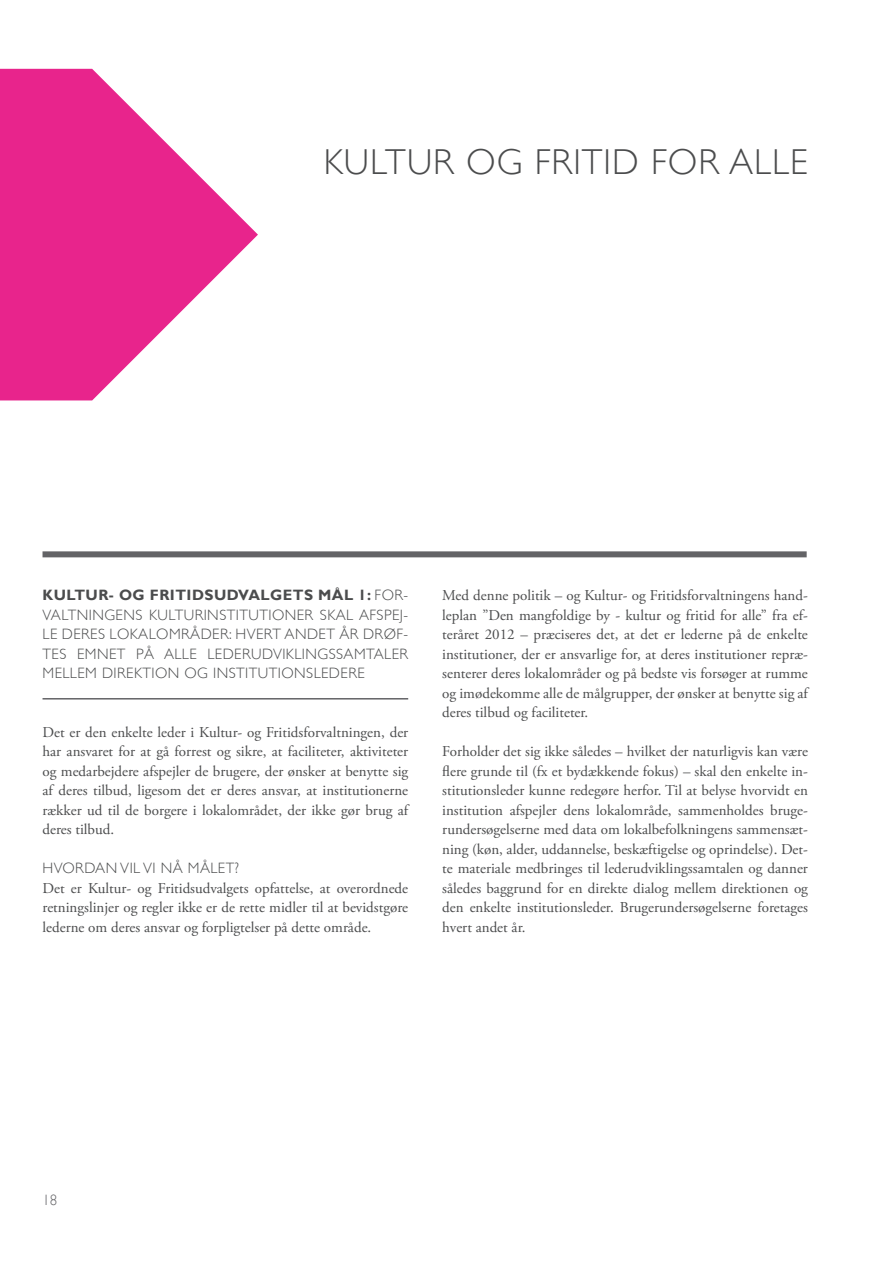
<style>
.page{position:relative;width:893px;height:1263px;background:#fff}
.page>*{position:absolute;margin:0;border:0;box-sizing:border-box;transform-origin:0 0}
.t1{font:300 36px "Gill Sans";letter-spacing:.03em;color:#4b4c4d}
.t2{font:15px/19.5px "Adobe Garamond Pro";color:#4b4c4d;text-align:justify}
.t3{font:300 15px/19.5px "Gill Sans";letter-spacing:.03em;color:#4b4c4d;text-align:justify}
.t4{font:300 15px "Gill Sans";color:#636366}
.s1{font-weight:700}
</style>
<div class="page">
<div style="left:43px;top:551px;width:764px;height:6px;background:#636366"></div>
<hr style="left:43px;top:698px;width:365px;height:1px;background:#636366">
<svg style="left:0;top:69px;width:258px;height:331px;fill:#e8248c"></svg>
<h1 class="t1" style="left:324px;top:147px;width:486px">KULTUR OG FRITID FOR ALLE</h1>
<p class="t3" style="left:43px;top:586px;width:367px"><span class="s1">KULTUR- OG FRITIDSUDVALGETS MÅL 1:</span> FOR-VALTNINGENS KULTURINSTITUTIONER SKAL AFSPEJ-LE DERES LOKALOMRÅDER: HVERT ANDET ÅR DRØF-TES EMNET PÅ ALLE LEDERUDVIKLINGSSAMTALER MELLEM DIREKTION OG INSTITUTIONSLEDERE</p>
<p class="t2" style="left:43px;top:723px;width:367px">Det er den enkelte leder i Kultur- og Fritidsforvaltningen, der har ansvaret for at gå forrest og sikre, at faciliteter, aktiviteter og medarbejdere afspejler de brugere, der ønsker at benytte sig af deres tilbud, ligesom det er deres ansvar, at institutionerne rækker ud til de borgere i lokalområdet, der ikke gør brug af deres tilbud.</p>
<p class="t3" style="left:43px;top:859px;width:198px">HVORDAN VIL VI NÅ MÅLET?</p>
<p class="t2" style="left:43px;top:879px;width:367px">Det er Kultur- og Fritidsudvalgets opfattelse, at overordnede retningslinjer og regler ikke er de rette midler til at bevidstgøre lederne om deres ansvar og forpligtelser på dette område.</p>
<p class="t2" style="left:442px;top:587px;width:367px">Med denne politik – og Kultur- og Fritidsforvaltningens hand&shy;leplan ”Den mangfoldige by - kultur og fritid for alle” fra ef&shy;teråret 2012 – præciseres det, at det er lederne på de enkelte institutioner, der er ansvarlige for, at deres institutioner repræ&shy;senterer deres lokalområder og på bedste vis forsøger at rumme og imødekomme alle de målgrupper, der ønsker at benytte sig af deres tilbud og faciliteter.</p>
<p class="t2" style="left:442px;top:743px;width:367px">Forholder det sig ikke således – hvilket der naturligvis kan være flere grunde til (fx et bydækkende fokus) – skal den enkelte in&shy;stitutionsleder kunne redegøre herfor. Til at belyse hvorvidt en institution afspejler dens lokalområde, sammenholdes bruge&shy;rundersøgelserne med data om lokalbefolkningens sammensæt&shy;ning (køn, alder, uddannelse, beskæftigelse og oprindelse). Det&shy;te materiale medbringes til lederudviklingssamtalen og danner således baggrund for en direkte dialog mellem direktionen og den enkelte institutionsleder. Brugerundersøgelserne foretages hvert andet år.</p>
<p class="t4" style="left:43px;top:1193px;width:16px">18</p>
</div>
